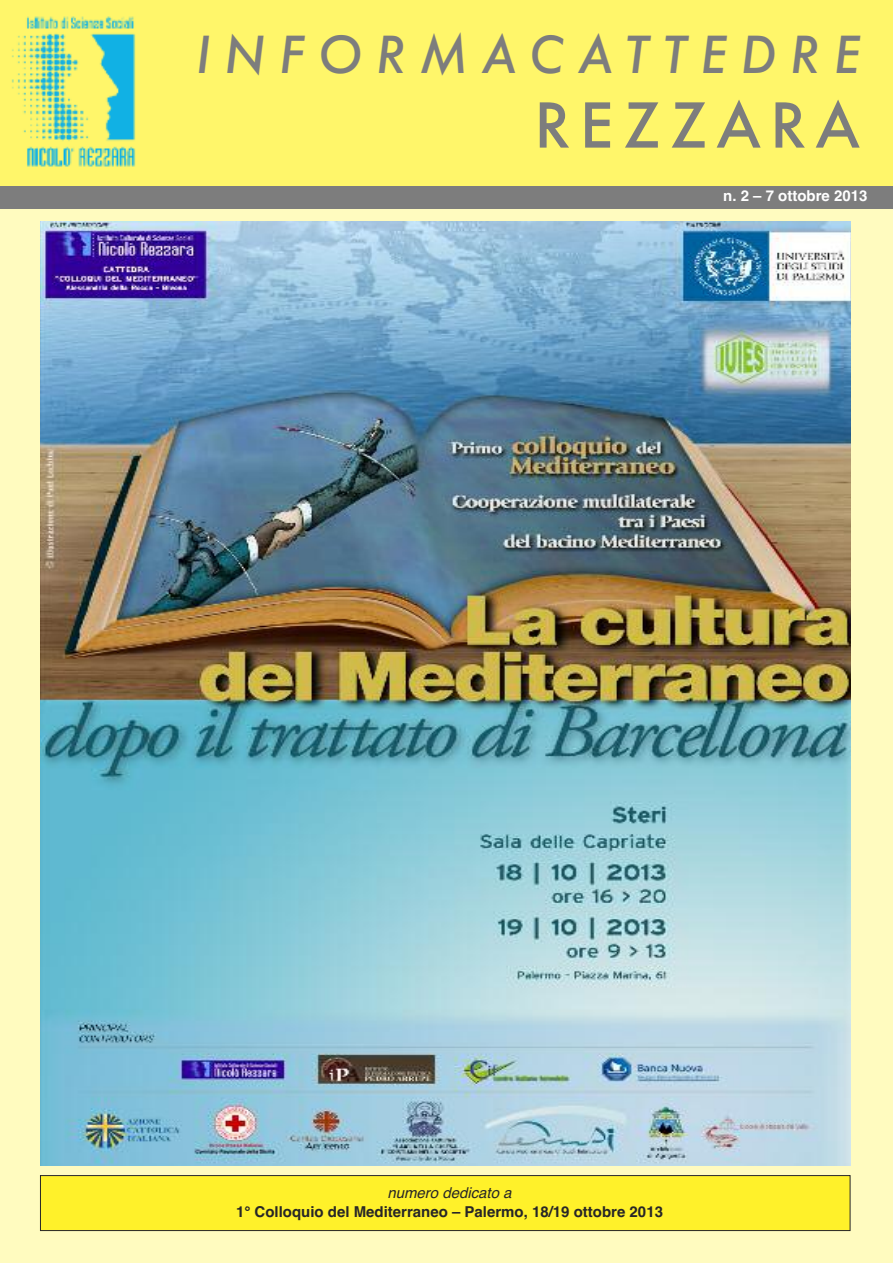
<style>
.page{position:relative;width:893px;height:1263px;background:#fff}
.page>*{position:absolute;margin:0;border:0;box-sizing:border-box;transform-origin:0 0}
.t1{font:500 60px "Futura";letter-spacing:.155em;color:#7d7d7d}
.t2{font:italic 500 49.5px "Futura";letter-spacing:.285em;color:#7d7d7d}
.t3{font:700 15px "Helvetica";color:#272627}
.t4{font:700 15px "Helvetica";color:#fff}
.t5{font:italic 15px "Helvetica";color:#272627}
</style>
<div class="page">
<div style="left:0;top:204px;width:893px;height:1059px;background:#fffbbf"></div>
<div style="left:0;top:0;width:893px;height:187px;background:#fff66a"></div>
<img style="left:11px;top:16px;width:125px;height:151px">
<div style="left:0;top:186px;width:893px;height:22px;background:#7d7d7d"></div>
<div style="left:40px;top:1175px;width:810px;height:55px;background:#fff12a"></div>
<div style="left:40px;top:1175px;width:810px;height:56px;border:1px solid #272627"></div>
<img style="left:40px;top:221px;width:810px;height:944px">
<h2 class="t2" style="left:196px;top:27px;width:665px">INFORMACATTEDRE</h2>
<h1 class="t1" style="left:534px;top:92px;width:327px">REZZARA</h1>
<p class="t4" style="left:723px;top:187px;width:146px">n. 2 – 7 ottobre 2013</p>
<p class="t5" style="left:387px;top:1184px;width:126px">numero dedicato a</p>
<p class="t3" style="left:236px;top:1203px;width:428px">1° Colloquio del Mediterraneo – Palermo, 18/19 ottobre 2013</p>
</div>
